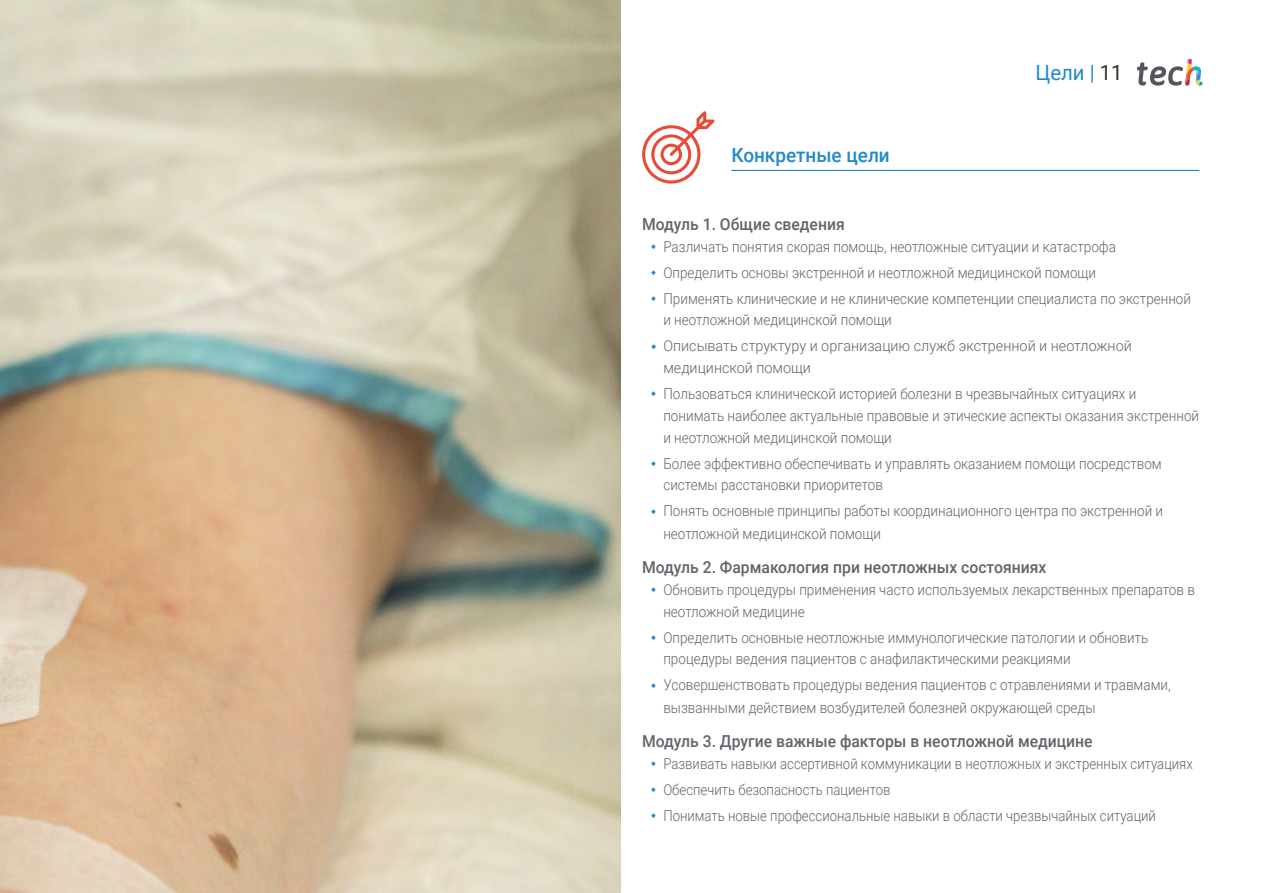
<style>
.page{position:relative;width:1263px;height:893px;background:#fff}
.page>*{position:absolute;margin:0;border:0;box-sizing:border-box;transform-origin:0 0}
.t1{font:21px "Roboto";color:#2488c9}
.t2{font:500 19.5px "Roboto";color:#2289cb}
.t3{font:500 16.5px "Roboto";color:#61646a;scale:.95 1}
.t4{font:300 15px/21.8px "Roboto";color:#61646a;scale:.9 1}
.t5{font:300 15px/26px "Roboto";color:#61646a;scale:.88 1}
.t6{font:300 15px/26px "Roboto";color:#61646a;scale:.96 1}
.s1{color:#312e20}
</style>
<div class="page">
<svg style="left:1137px;top:59px;width:65px;height:27px"></svg>
<svg style="left:642px;top:111px;width:72px;height:73px"></svg>
<hr style="left:731px;top:170px;width:468px;height:1px;background:#2488c9">
<img style="left:0;top:0;width:621px;height:893px">
<h2 class="t2" style="left:731px;top:141px;width:160px">Конкретные цели</h2>
<h1 class="t1" style="left:1035px;top:57px;width:89px">Цели | <span class="s1">11</span></h1>
<p class="t3" style="left:642px;top:213px;width:215px">Модуль 1. Общие сведения</p>
<p class="t4" style="left:663px;top:233px;width:588px;line-height:26px">Различать понятия скорая помощь, неотложные ситуации и катастрофа<br>Определить основы экстренной и неотложной медицинской помощи<br>Применять клинические и не клинические компетенции специалиста по экстренной</p>
<p class="t4" style="left:663px;top:306px;width:522px;line-height:26px">и неотложной медицинской помощи<br>Описывать структуру и организацию служб экстренной и неотложной</p>
<p class="t6" style="left:663px;top:354px;width:494px">медицинской помощи<br>Пользоваться клинической историей болезни в чрезвычайных ситуациях и</p>
<p class="t4" style="left:663px;top:404px;width:597px">понимать наиболее актуальные правовые и этические аспекты оказания экстренной и неотложной медицинской помощи</p>
<p class="t4" style="left:663px;top:452px;width:555px">Более эффективно обеспечивать и управлять оказанием помощи посредством системы расстановки приоритетов</p>
<p class="t4" style="left:663px;top:499px;width:557px;line-height:22.5px">Понять основные принципы работы координационного центра по экстренной и неотложной медицинской помощи</p>
<p class="t3" style="left:642px;top:556px;width:427px">Модуль 2. Фармакология при неотложных состояниях</p>
<p class="t4" style="left:663px;top:578px;width:592px">Обновить процедуры применения часто используемых лекарственных препаратов в неотложной медицине</p>
<p class="t4" style="left:663px;top:626px;width:540px">Определить основные неотложные иммунологические патологии и обновить процедуры ведения пациентов с анафилактическими реакциями</p>
<p class="t4" style="left:663px;top:673px;width:565px;line-height:22.5px">Усовершенствовать процедуры ведения пациентов с отравлениями и травмами, вызванными действием возбудителей болезней окружающей среды</p>
<p class="t3" style="left:642px;top:730px;width:476px">Модуль 3. Другие важные факторы в неотложной медицине</p>
<p class="t5" style="left:663px;top:750px;width:603px">Развивать навыки ассертивной коммуникации в неотложных и экстренных ситуациях<br>Обеспечить безопасность пациентов<br>Понимать новые профессиональные навыки в области чрезвычайных ситуаций</p>
</div>
